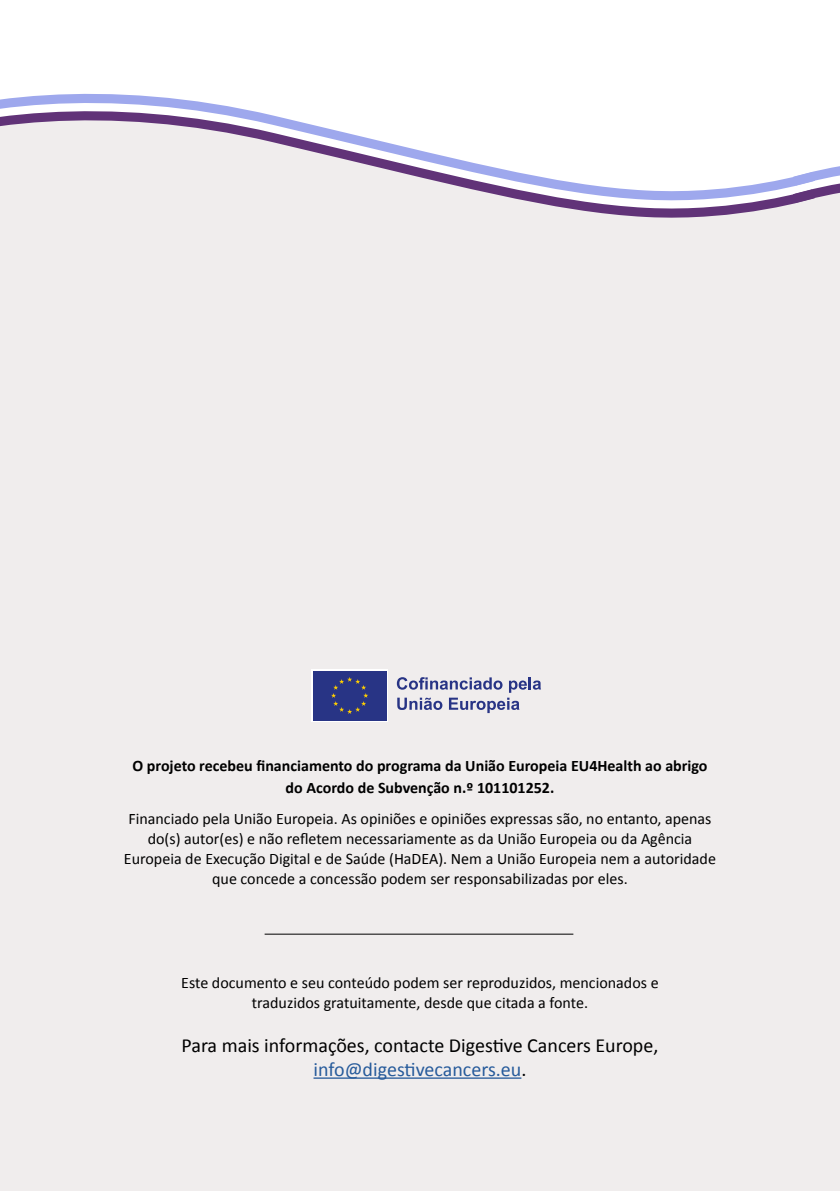
<style>
.page{position:relative;width:840px;height:1191px;background:#fff}
.page>*{position:absolute;margin:0;border:0;box-sizing:border-box;transform-origin:0 0}
.t1{font:20px/24px "Calibri";color:#000;text-align:center}
.t2{font:16px/20px "Calibri";color:#000;text-align:center}
.t3{font:700 16px/22px "Calibri";color:#000;text-align:center}
.s1{color:#275b9b}
</style>
<div class="page">
<div style="left:0;top:217px;width:784px;height:974px;background:#f0eded"></div>
<div style="left:784px;top:166px;width:55px;height:1025px;background:#f0eded"></div>
<svg style="left:0;top:200px;width:822px;height:17px;background:#dad1db"></svg>
<svg style="left:0;top:93px;width:822px;height:107px"></svg>
<hr style="left:313px;top:1077px;width:208px;height:1px;background:#275b9b">
<svg style="left:311px;top:669px;width:77px;height:52px"></svg>
<div style="left:312px;top:671px;width:74px;height:49px;background:#283485"></div>
<svg style="left:331px;top:677px;width:37px;height:37px"></svg>
<svg style="left:396px;top:677px;width:144px;height:36px;background:#bcbdd2"></svg>
<hr style="left:264px;top:933px;width:309px;height:1px;background:#000">
<p class="t3" style="left:132px;top:754px;width:576px">O projeto recebeu financiamento do programa da União Europeia EU4Health ao abrigo do Acordo de Subvenção n.º 101101252.</p>
<p class="t2" style="left:124px;top:808px;width:593px">Financiado pela União Europeia. As opiniões e opiniões expressas são, no entanto, apenas do(s) autor(es) e não refletem necessariamente as da União Europeia ou da Agência Europeia de Execução Digital e de Saúde (HaDEA). Nem a União Europeia nem a autoridade que concede a concessão podem ser responsabilizadas por eles.</p>
<p class="t2" style="left:181px;top:972px;width:478px">Este documento e seu conteúdo podem ser reproduzidos, mencionados e traduzidos gratuitamente, desde que citada a fonte.</p>
<p class="t1" style="left:181px;top:1032px;width:478px">Para mais informações, contacte Digestive Cancers Europe, <span class="s1">info@digestivecancers.eu</span>.</p>
</div>
